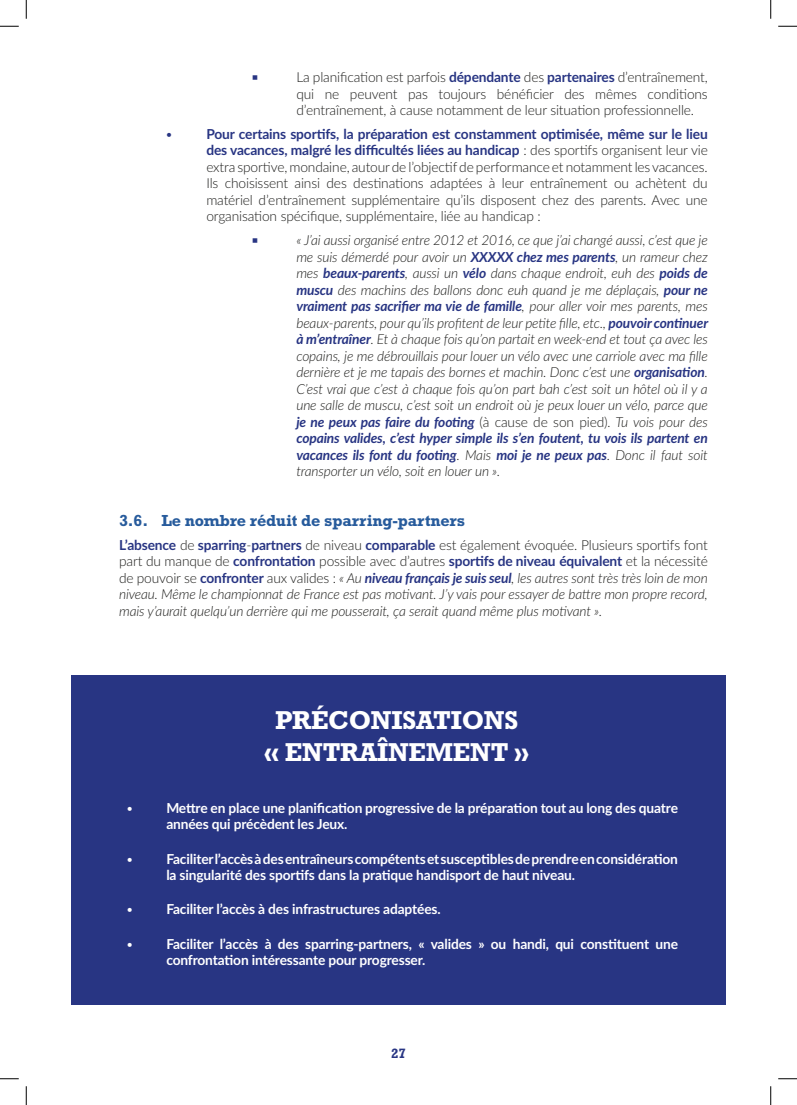
<style>
.page{position:relative;width:797px;height:1105px;background:#fff}
.page>*{position:absolute;margin:0;border:0;box-sizing:border-box;transform-origin:0 0}
.t1{font:700 26.25px/31.5px "Rockwell Std";letter-spacing:-.01em;color:#fff;text-align:center}
.t2{font:700 16.25px "Rockwell Std";letter-spacing:-.01em;color:#275b9c}
.t3{font:italic 300 13.75px/16.5px "Lato";letter-spacing:-.01em;color:#1d1d1b;text-align:justify}
.t4{font:300 13.75px/16.5px "Lato";letter-spacing:-.01em;color:#1d1d1b;text-align:justify}
.t5{font:700 13.75px/16.5px "Lato";letter-spacing:-.01em;color:#fff}
.t6{font:700 13.75px "Rockwell Std";color:#283583}
.t7{font:900 13.75px "Lato";color:#283583}
.t8{font:300 13.75px "Lato";color:#283583}
.s1{font-weight:700;color:#283583}
.s2{font-style:normal}
.s3{font-weight:700;font-style:normal;color:#283583}
.s4{font-weight:300}
</style>
<div class="page">
<div style="left:71px;top:675px;width:654px;height:329px;background:#283583"></div>
<svg style="left:0;top:25px;width:19px;height:2px"></svg>
<svg style="left:778px;top:25px;width:19px;height:2px"></svg>
<svg style="left:0;top:1078px;width:19px;height:1px"></svg>
<svg style="left:778px;top:1078px;width:19px;height:1px"></svg>
<svg style="left:25px;top:0;width:2px;height:19px"></svg>
<svg style="left:25px;top:1086px;width:2px;height:19px"></svg>
<svg style="left:770px;top:0;width:1px;height:19px"></svg>
<svg style="left:770px;top:1086px;width:1px;height:19px"></svg>
<p class="t7" style="left:252px;top:67px;width:7px">▪</p>
<p class="t4" style="left:296px;top:69px;width:413px">La planification est parfois <span class="s1">dépendante</span> des <span class="s1">partenaires</span> d’entraînement, qui ne peuvent pas toujours bénéficier des mêmes conditions d’entraînement, à cause notamment de leur situation professionnelle.</p>
<p class="t8" style="left:165px;top:124px;width:9px">•</p>
<p class="t4" style="left:206px;top:125px;width:503px"><span class="s1">Pour certains sportifs, la préparation est constamment optimisée, même sur le lieu des vacances, malgré les difficultés liées au handicap</span> : des sportifs organisent leur vie extra sportive, mondaine, autour de l’objectif de performance et notamment les vacances.<br>Ils choisissent ainsi des destinations adaptées à leur entraînement ou achètent du matériel d’entraînement supplémentaire qu’ils disposent chez des parents. Avec une organisation spécifique, supplémentaire, liée au handicap :</p>
<p class="t7" style="left:252px;top:230px;width:7px">▪</p>
<p class="t3" style="left:296px;top:231px;width:413px">« J’ai aussi organisé entre 2012 et 2016, ce que j’ai changé aussi, c’est que je me suis démerdé pour avoir un <span class="s1">XXXXX chez mes parents</span>, un rameur chez mes <span class="s1">beaux-parents</span>, aussi un <span class="s1">vélo</span> dans chaque endroit, euh des <span class="s1">poids de muscu</span> des machins des ballons donc euh quand je me déplaçais, <span class="s1">pour ne vraiment pas sacrifier ma vie de famille</span>, pour aller voir mes parents, mes beaux-parents, pour qu’ils profitent de leur petite fille, etc., <span class="s1">pouvoir continuer à m’entraîner</span>. Et à chaque fois qu’on partait en week-end et tout ça avec les copains, je me débrouillais pour louer un vélo avec une carriole avec ma fille dernière et je me tapais des bornes et machin. Donc c’est une <span class="s1">organisation</span>.<br>C’est vrai que c’est à chaque fois qu’on part bah c’est soit un hôtel où il y a une salle de muscu, c’est soit un endroit où je peux louer un vélo, parce que <span class="s1">je ne peux pas faire du footing</span> <span class="s2">(à cause de son pied)</span>. Tu vois pour des <span class="s1">copains valides, c’est hyper simple ils s’en foutent, tu vois ils partent en vacances ils font du footing</span>. Mais <span class="s1">moi je ne peux pas</span>. Donc il faut soit transporter un vélo, soit en louer un ».</p>
<p class="t2" style="left:119px;top:511px;width:347px">3.6. Le nombre réduit de sparring-partners</p>
<p class="t3" style="left:119px;top:536px;width:590px"><span class="s3">L’absence</span> <span class="s2">de</span> <span class="s3">sparring</span><span class="s2">-</span><span class="s3">partners</span> <span class="s2">de niveau</span> <span class="s3">comparable</span> <span class="s2">est également évoquée. Plusieurs sportifs font part du manque de</span> <span class="s3">confrontation</span> <span class="s2">possible avec d’autres</span> <span class="s3">sportifs de niveau équivalent</span> <span class="s2">et la nécessité de pouvoir se</span> <span class="s3">confronter</span> <span class="s2">aux valides :</span> « Au <span class="s1">niveau français je suis seul</span>, les autres sont très très loin de mon niveau. Même le championnat de France est pas motivant. J’y vais pour essayer de battre mon propre record, mais y’aurait quelqu’un derrière qui me pousserait, ça serait quand même plus motivant ».</p>
<h1 class="t1" style="left:264px;top:704px;width:266px">PRÉCONISATIONS<br>« ENTRAÎNEMENT »</h1>
<p class="t5" style="left:166px;top:799px;width:513px;text-indent:-40px"><span class="s4">•</span> Mettre en place une planification progressive de la préparation tout au long des quatre années qui précèdent les Jeux.</p>
<p class="t5" style="left:166px;top:850px;width:513px;text-indent:-40px"><span class="s4">•</span> Faciliter l’accès à des entraîneurs compétents et susceptibles de prendre en considération la singularité des sportifs dans la pratique handisport de haut niveau.</p>
<p class="t5" style="left:126px;top:900px;width:316px"><span class="s4">•</span> Faciliter l’accès à des infrastructures adaptées.</p>
<p class="t5" style="left:166px;top:935px;width:513px;text-indent:-40px"><span class="s4">•</span> Faciliter l’accès à des sparring-partners, « valides » ou handi, qui constituent une confrontation intéressante pour progresser.</p>
<p class="t6" style="left:391px;top:1045px;width:17px">27</p>
</div>
